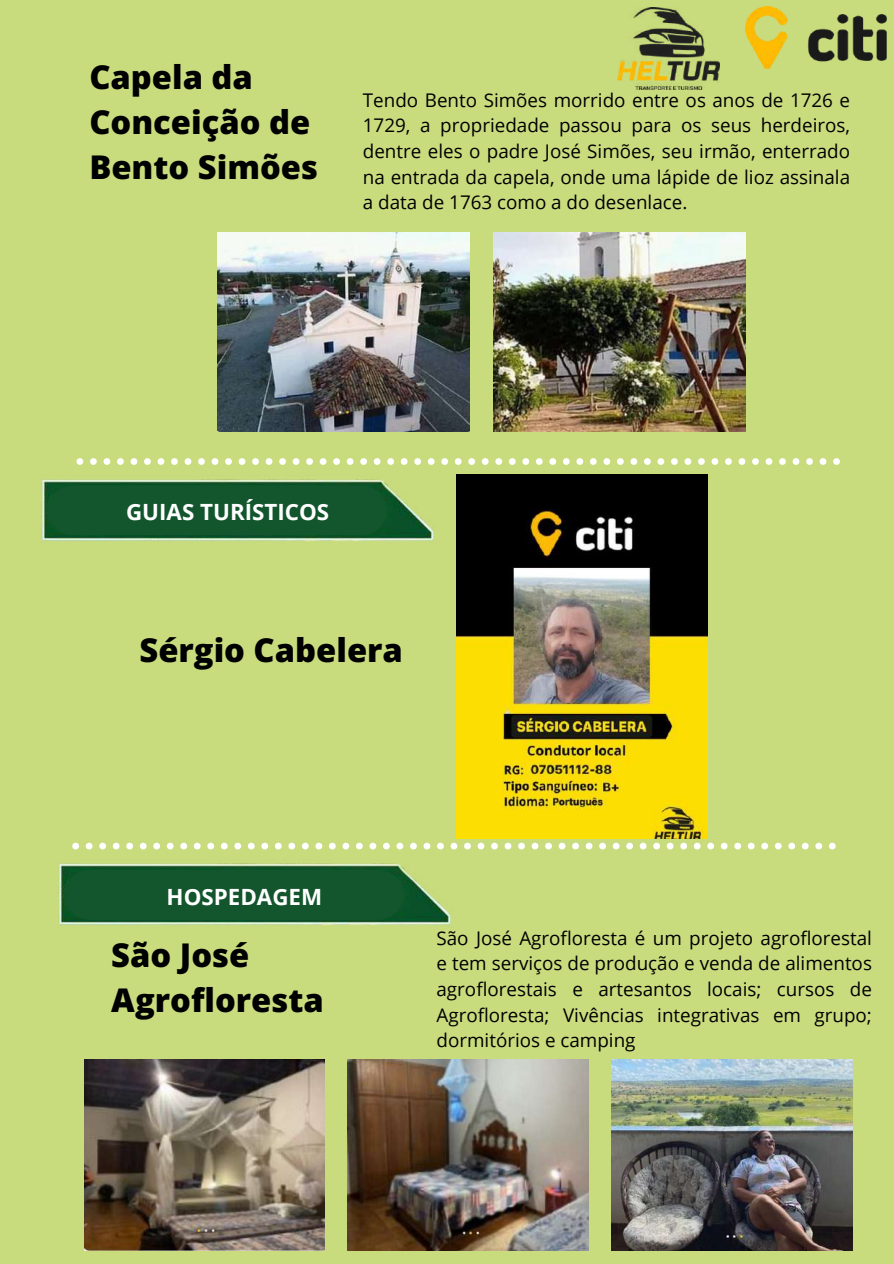
<style>
.page{position:relative;width:894px;height:1264px;background:#fff}
.page>*{position:absolute;margin:0;border:0;box-sizing:border-box;transform-origin:0 0}
.t1{font:800 32.7px/45px "Open Sans";color:#000}
.t2{font:700 22.35px "Open Sans";color:#fff}
.t3{font:18.75px/25.7px "Open Sans";color:#000;text-align:justify}
</style>
<div class="page">
<div style="left:0;top:0;width:893px;height:1263px;background:#c8dc7e"></div>
<img style="left:493px;top:232px;width:251px;height:200px">
<img style="left:217px;top:232px;width:252px;height:200px">
<svg style="left:76px;top:458px;width:763px;height:7px"></svg>
<svg style="left:72px;top:842px;width:763px;height:7px"></svg>
<img style="left:745px;top:7px;width:140px;height:62px">
<img style="left:617px;top:8px;width:101px;height:82px">
<img style="left:42px;top:461px;width:419px;height:80px">
<div style="left:48px;top:485px;width:338px;height:50px;background:#13562e"></div>
<img style="left:456px;top:475px;width:251px;height:363px">
<img style="left:59px;top:846px;width:419px;height:79px">
<div style="left:65px;top:870px;width:338px;height:49px;background:#13562e"></div>
<img style="left:348px;top:1059px;width:240px;height:191px">
<img style="left:611px;top:1059px;width:241px;height:191px">
<img style="left:84px;top:1059px;width:241px;height:191px">
<h1 class="t1" style="left:89px;top:54px;width:230px">Capela da<br>Conceição de<br>Bento Simões</h1>
<p class="t3" style="left:363px;top:87px;width:488px">Tendo Bento Simões morrido entre os anos de 1726 e 1729, a propriedade passou para os seus herdeiros, dentre eles o padre José Simões, seu irmão, enterrado na entrada da capela, onde uma lápide de lioz assinala a data de 1763 como a do desenlace.</p>
<p class="t2" style="left:126px;top:496px;width:204px">GUIAS TURÍSTICOS</p>
<h1 class="t1" style="left:139px;top:626px;width:265px">Sérgio Cabelera</h1>
<p class="t2" style="left:166px;top:881px;width:157px">HOSPEDAGEM</p>
<h1 class="t1" style="left:111px;top:932px;width:214px">São José<br>Agrofloresta</h1>
<p class="t3" style="left:436px;top:924px;width:437px">São José Agrofloresta é um projeto agroflorestal e tem serviços de produção e venda de alimentos agroflorestais e artesantos locais; cursos de Agrofloresta; Vivências integrativas em grupo; dormitórios e camping</p>
</div>
